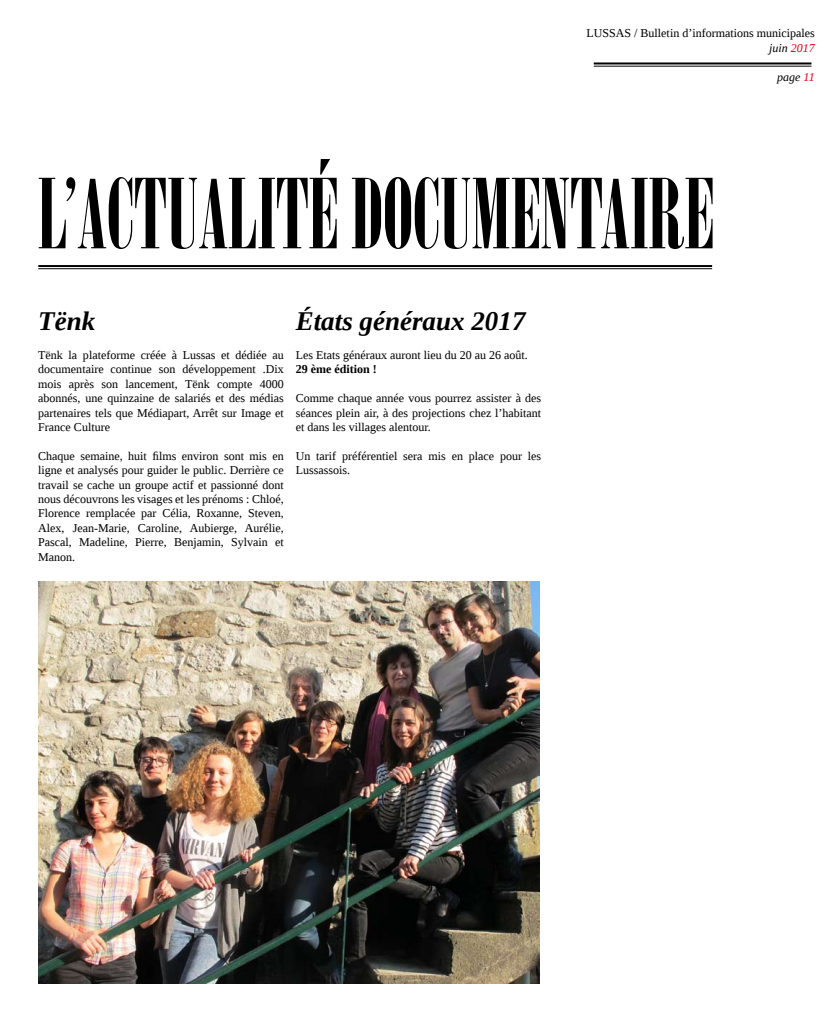
<style>
.page{position:relative;width:837px;height:1018px;background:#fff}
.page>*{position:absolute;margin:0;border:0;box-sizing:border-box;transform-origin:0 0}
.t1{font:96px "Bodoni MT Poster Compressed";color:#000}
.t2{font:italic 700 27px "Liberation Serif";color:#000}
.t3{font:12px/14.4px "Liberation Serif";color:#000;text-align:justify}
.t4{font:700 12px "Liberation Serif";color:#000}
.t5{font:italic 12px "Liberation Serif";color:#000}
.s1{font-style:italic}
.s2{font-style:italic;color:#e2001a}
.s3{color:#e2001a}
</style>
<div class="page">
<img style="left:38px;top:581px;width:501px;height:402px">
<hr style="left:38px;top:265px;width:673px;height:2px;background:#000">
<hr style="left:38px;top:268px;width:673px;height:1px;background:#000">
<hr style="left:593px;top:62px;width:218px;height:2px;background:#000">
<hr style="left:593px;top:66px;width:218px;height:1px;background:#000">
<p class="t3" style="left:586px;top:26px;width:230px;text-align:right">LUSSAS / Bulletin d’informations municipales <span class="s1">juin</span> <span class="s2">2017</span></p>
<p class="t5" style="left:777px;top:69px;width:39px">page <span class="s3">11</span></p>
<h1 class="t1" style="left:38px;top:159px;width:677px">L’ACTUALITÉ DOCUMENTAIRE</h1>
<h2 class="t2" style="left:38px;top:304px;width:58px">Tënk</h2>
<p class="t3" style="left:38px;top:348px;width:247px">Tënk la plateforme créée à Lussas et dédiée au documentaire continue son développement .Dix mois après son lancement, Tënk compte 4000 abonnés, une quinzaine de salariés et des médias partenaires tels que Médiapart, Arrêt sur Image et France Culture</p>
<p class="t3" style="left:38px;top:448px;width:247px">Chaque semaine, huit films environ sont mis en ligne et analysés pour guider le public. Derrière ce travail se cache un groupe actif et passionné dont nous découvrons les visages et les prénoms : Chloé, Florence remplacée par Célia, Roxanne, Steven, Alex, Jean-Marie, Caroline, Aubierge, Aurélie, Pascal, Madeline, Pierre, Benjamin, Sylvain et Manon.</p>
<h2 class="t2" style="left:295px;top:304px;width:231px">états généraux 2017</h2>
<p class="t3" style="left:295px;top:348px;width:233px">Les Etats généraux auront lieu du 20 au 26 août.</p>
<p class="t4" style="left:295px;top:361px;width:82px">29 ème édition !</p>
<p class="t3" style="left:295px;top:391px;width:247px">Comme chaque année vous pourrez assister à des séances plein air, à des projections chez l’habitant et dans les villages alentour.</p>
<p class="t3" style="left:295px;top:448px;width:247px">Un tarif préférentiel sera mis en place pour les<br>Lussassois.</p>
</div>
